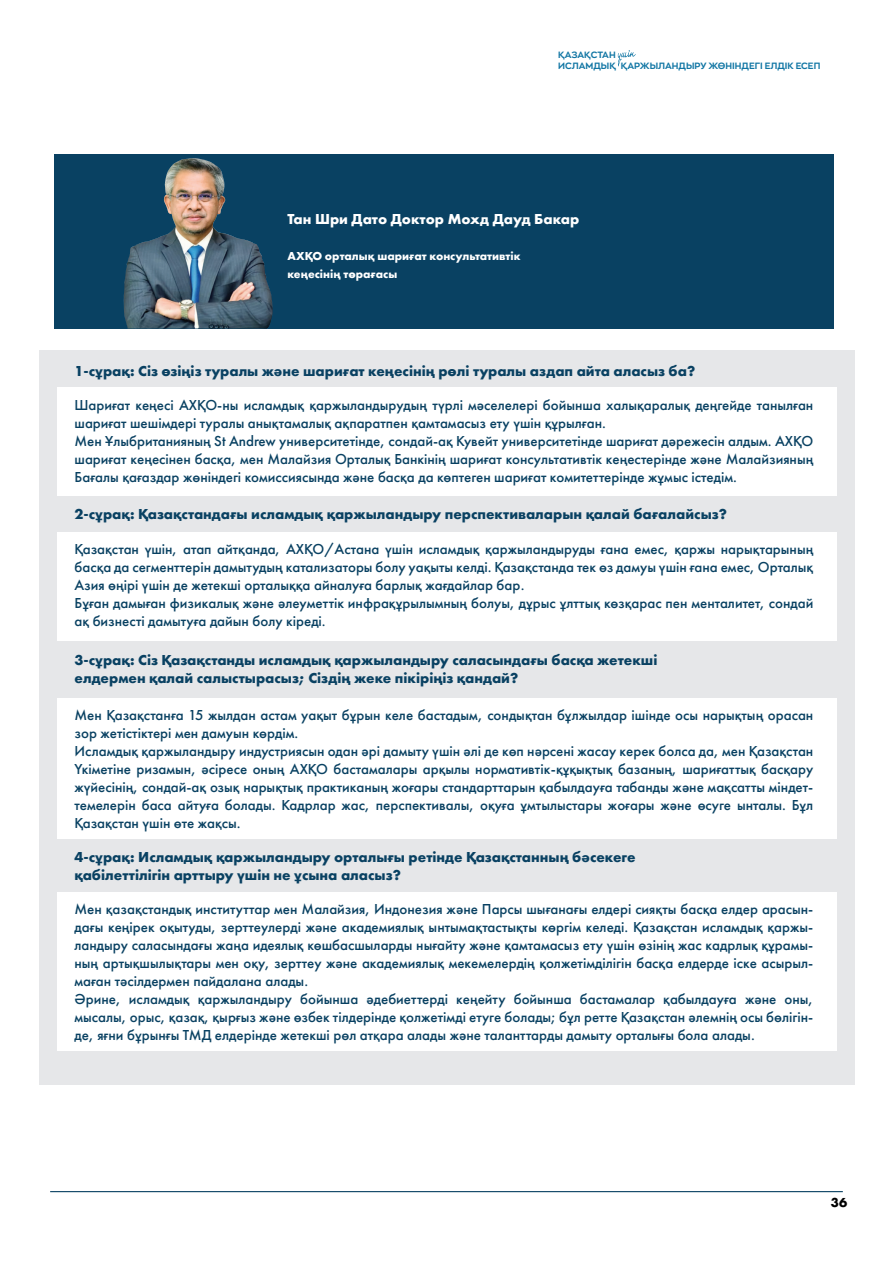
<style>
.page{position:relative;width:893px;height:1263px;background:#fff}
.page>*{position:absolute;margin:0;border:0;box-sizing:border-box;transform-origin:0 0}
.t1{font:500 15px/18px "Futura PT";color:#094162}
.t2{font:700 15px/18px "Futura PT";color:#094162}
.t3{font:700 15px "Futura PT";color:#fff}
.t4{font:700 12px/18px "Futura PT";color:#fff}
.t5{font:700 12px "Futura";color:#000}
.t6{font:700 9px/10.8px "Zona Pro";color:#1176a4}
</style>
<div class="page">
<hr style="left:50px;top:1191px;width:793px;height:1px;background:#094162">
<div style="left:54px;top:155px;width:780px;height:174px;background:#094162"></div>
<div style="left:39px;top:350px;width:815px;height:734px;background:#e6e7e9"></div>
<div style="left:57px;top:387px;width:779px;height:108px;background:#fff"></div>
<div style="left:57px;top:532px;width:779px;height:108px;background:#fff"></div>
<div style="left:57px;top:698px;width:779px;height:140px;background:#fff"></div>
<div style="left:57px;top:892px;width:779px;height:159px;background:#fff"></div>
<svg style="left:618px;top:50px;width:18px;height:16px"></svg>
<img style="left:124px;top:158px;width:149px;height:171px">
<p class="t6" style="left:558px;top:49px;width:264px">ҚАЗАҚСТАН<br>ИСЛАМДЫҚ ҚАРЖЫЛАНДЫРУ ЖӨНІНДЕГІ ЕЛДІК ЕСЕП</p>
<p class="t3" style="left:287px;top:209px;width:293px">Тан Шри Дато Доктор Мохд Дауд Бакар</p>
<p class="t4" style="left:287px;top:246px;width:235px">АХҚО орталық шариғат консультативтік кеңесінің төрағасы</p>
<p class="t2" style="left:75px;top:361px;width:622px">1-сұрақ: Сіз өзіңіз туралы және шариғат кеңесінің рөлі туралы аздап айта аласыз ба?</p>
<p class="t1" style="left:75px;top:396px;width:740px">Шариғат кеңесі АХҚО-ны исламдық қаржыландырудың түрлі мәселелері бойынша халықаралық деңгейде танылған шариғат шешімдері туралы анықтамалық ақпаратпен қамтамасыз ету үшін құрылған.<br>Мен Ұлыбританияның St Andrew университетінде, сондай-ақ Кувейт университетінде шариғат дәрежесін алдым. АХҚО шариғат кеңесінен басқа, мен Малайзия Орталық Банкінің шариғат консультативтік кеңестерінде және Малайзияның Бағалы қағаздар жөніндегі комиссиясында және басқа да көптеген шариғат комитеттерінде жұмыс істедім.</p>
<p class="t2" style="left:75px;top:505px;width:654px">2-сұрақ: Қазақстандағы исламдық қаржыландыру перспективаларын қалай бағалайсыз?</p>
<p class="t1" style="left:75px;top:540px;width:740px">Қазақстан үшін, атап айтқанда, АХҚО/Астана үшін исламдық қаржыландыруды ғана емес, қаржы нарықтарының басқа да сегменттерін дамытудың катализаторы болу уақыты келді. Қазақстанда тек өз дамуы үшін ғана емес, Орталық Азия өңірі үшін де жетекші орталыққа айналуға барлық жағдайлар бар.<br>Бұған дамыған физикалық және әлеуметтік инфрақұрылымның болуы, дұрыс ұлттық көзқарас пен менталитет, сондай ақ бизнесті дамытуға дайын болу кіреді.</p>
<p class="t2" style="left:75px;top:651px;width:584px">3-сұрақ: Сіз Қазақстанды исламдық қаржыландыру саласындағы басқа жетекші елдермен қалай салыстырасыз; Сіздің жеке пікіріңіз қандай?</p>
<p class="t1" style="left:75px;top:706px;width:740px">Мен Қазақстанға 15 жылдан астам уақыт бұрын келе бастадым, сондықтан бұлжылдар ішінде осы нарықтың орасан зор жетістіктері мен дамуын көрдім.<br>Исламдық қаржыландыру индустриясын одан әрі дамыту үшін әлі де көп нәрсені жасау керек болса да, мен Қазақстан Үкіметіне ризамын, әсіресе оның АХҚО бастамалары арқылы нормативтік-құқықтық базаның, шариғаттық басқару жүйесінің, сондай-ақ озық нарықтық практиканың жоғары стандарттарын қабылдауға табанды және мақсатты міндет&shy;темелерін баса айтуға болады. Кадрлар жас, перспективалы, оқуға ұмтылыстары жоғары және өсуге ынталы. Бұл Қазақстан үшін өте жақсы.</p>
<p class="t2" style="left:75px;top:848px;width:563px">4-сұрақ: Исламдық қаржыландыру орталығы ретінде Қазақстанның бәсекеге қабілеттілігін арттыру үшін не ұсына аласыз?</p>
<p class="t1" style="left:75px;top:900px;width:740px">Мен қазақстандық институттар мен Малайзия, Индонезия және Парсы шығанағы елдері сияқты басқа елдер арасын&shy;дағы кеңірек оқытуды, зерттеулерді және академиялық ынтымақтастықты көргім келеді. Қазақстан исламдық қаржы&shy;ландыру саласындағы жаңа идеялық көшбасшыларды нығайту және қамтамасыз ету үшін өзінің жас кадрлық құрамы&shy;ның артықшылықтары мен оқу, зерттеу және академиялық мекемелердің қолжетімділігін басқа елдерде іске асырыл&shy;маған тәсілдермен пайдалана алады.<br>Әрине, исламдық қаржыландыру бойынша әдебиеттерді кеңейту бойынша бастамалар қабылдауға және оны, мысалы, орыс, қазақ, қырғыз және өзбек тілдерінде қолжетімді етуге болады; бұл ретте Қазақстан әлемнің осы бөлігін&shy;де, яғни бұрынғы ТМД елдерінде жетекші рөл атқара алады және таланттарды дамыту орталығы бола алады.</p>
<p class="t5" style="left:831px;top:1194px;width:18px">36</p>
</div>
